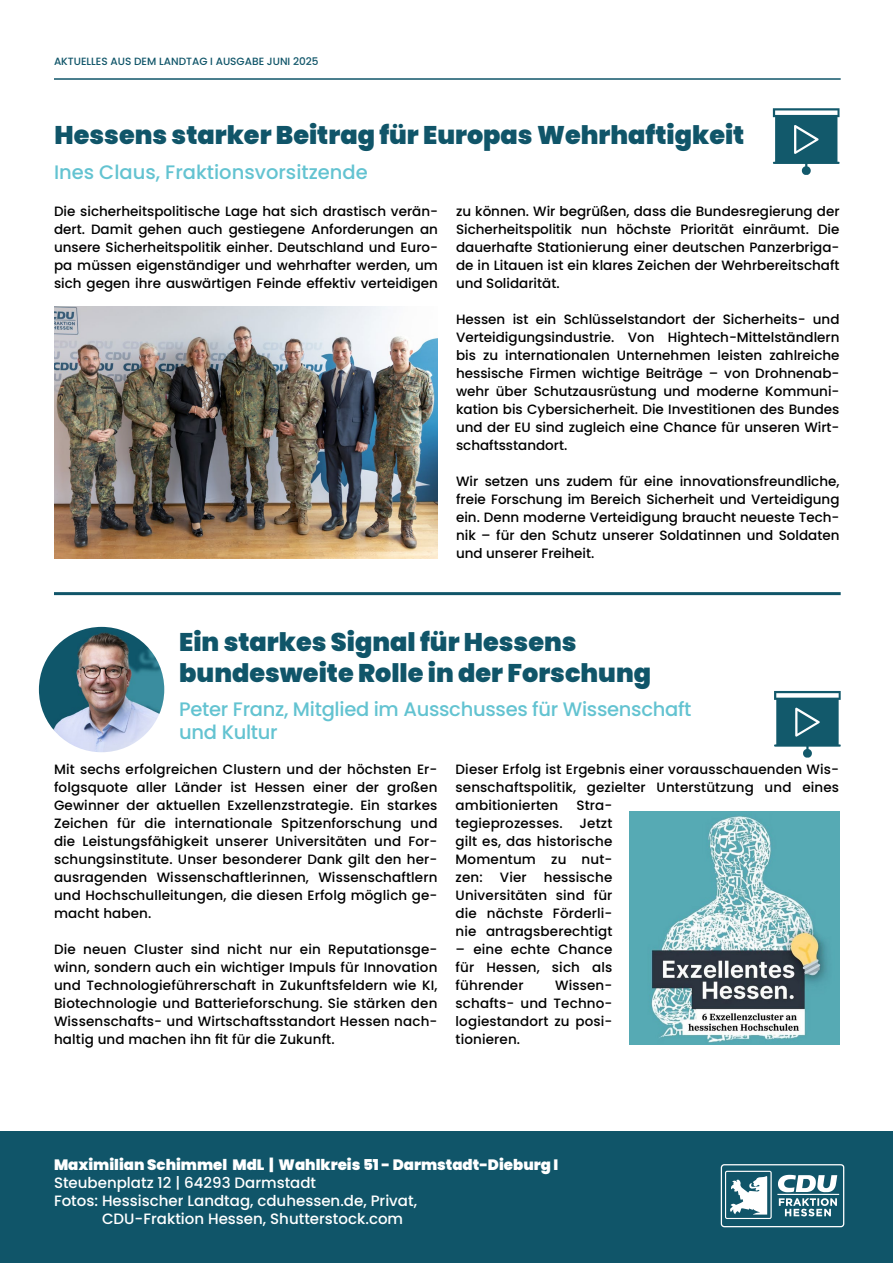
<style>
.page{position:relative;width:893px;height:1263px;background:#fff}
.page>*{position:absolute;margin:0;border:0;box-sizing:border-box;transform-origin:0 0}
.t1{font:900 25.5px/30.6px "Poppins";color:#105569}
.t2{font:500 19.5px/23.4px "Poppins";letter-spacing:-.015em;color:#63c3d1}
.t3{font:500 15px "Poppins";color:#fff}
.t4{font:900 15px "Poppins";color:#fff}
.t5{font:500 13.5px/18px "Poppins";letter-spacing:.01em;color:#000;text-align:justify}
.t6{font:500 10.5px "Poppins";color:#105569}
</style>
<div class="page">
<hr style="left:54px;top:78px;width:787px;height:2px;background:#105569">
<div style="left:0;top:1131px;width:893px;height:132px;background:#105569"></div>
<svg style="left:721px;top:1164px;width:123px;height:63px"></svg>
<hr style="left:54px;top:592px;width:787px;height:3px;background:#105569">
<img style="left:39px;top:627px;width:125px;height:125px;border-radius:63px">
<img style="left:629px;top:811px;width:210px;height:234px">
<svg style="left:774px;top:691px;width:67px;height:66px"></svg>
<svg style="left:773px;top:108px;width:66px;height:67px"></svg>
<img style="left:55px;top:306px;width:382px;height:252px">
<p class="t6" style="left:54px;top:55px;width:266px">AKTUELLES AUS DEM LANDTAG I AUSGABE JUNI 2025</p>
<h1 class="t1" style="left:55px;top:120px;width:691px">Hessens starker Beitrag für Europas Wehrhaftigkeit</h1>
<h2 class="t2" style="left:54px;top:161px;width:315px">Ines Claus, Fraktionsvorsitzende</h2>
<p class="t5" style="left:54px;top:202px;width:385px">Die sicherheitspolitische Lage hat sich drastisch verän&shy;dert. Damit gehen auch gestiegene Anforderungen an unsere Sicherheitspolitik einher. Deutschland und Euro&shy;pa müssen eigenständiger und wehrhafter werden, um sich gegen ihre auswärtigen Feinde effektiv verteidigen</p>
<p class="t5" style="left:456px;top:202px;width:385px">zu können. Wir begrüßen, dass die Bundesregierung der Sicherheitspolitik nun höchste Priorität einräumt. Die dauerhafte Stationierung einer deutschen Panzerbriga&shy;de in Litauen ist ein klares Zeichen der Wehrbereitschaft und Solidarität.</p>
<p class="t5" style="left:456px;top:310px;width:385px">Hessen ist ein Schlüsselstandort der Sicherheits- und Verteidigungsindustrie. Von Hightech-Mittelständlern bis zu internationalen Unternehmen leisten zahlreiche hessische Firmen wichtige Beiträge – von Drohnenab&shy;wehr über Schutzausrüstung und moderne Kommuni&shy;kation bis Cybersicherheit. Die Investitionen des Bundes und der EU sind zugleich eine Chance für unseren Wirt&shy;schaftsstandort.</p>
<p class="t5" style="left:456px;top:472px;width:385px">Wir setzen uns zudem für eine innovationsfreundliche, freie Forschung im Bereich Sicherheit und Verteidigung ein. Denn moderne Verteidigung braucht neueste Tech&shy;nik – für den Schutz unserer Soldatinnen und Soldaten und unserer Freiheit.</p>
<h1 class="t1" style="left:179px;top:627px;width:473px">Ein starkes Signal für Hessens bundesweite Rolle in der Forschung</h1>
<h2 class="t2" style="left:179px;top:697px;width:514px">Peter Franz, Mitglied im Ausschusses für Wissenschaft und Kultur</h2>
<p class="t5" style="left:54px;top:760px;width:385px">Mit sechs erfolgreichen Clustern und der höchsten Er&shy;folgsquote aller Länder ist Hessen einer der großen Gewinner der aktuellen Exzellenzstrategie. Ein starkes Zeichen für die internationale Spitzenforschung und die Leistungsfähigkeit unserer Universitäten und For&shy;schungsinstitute. Unser besonderer Dank gilt den her&shy;ausragenden Wissenschaftlerinnen, Wissenschaftlern und Hochschulleitungen, die diesen Erfolg möglich ge&shy;macht haben.</p>
<p class="t5" style="left:54px;top:940px;width:385px">Die neuen Cluster sind nicht nur ein Reputationsge&shy;winn, sondern auch ein wichtiger Impuls für Innovation und Technologieführerschaft in Zukunftsfeldern wie KI, Biotechnologie und Batterieforschung. Sie stärken den Wissenschafts- und Wirtschaftsstandort Hessen nach&shy;haltig und machen ihn fit für die Zukunft.</p>
<p class="t5" style="left:456px;top:760px;width:385px">Dieser Erfolg ist Ergebnis einer vorausschauenden Wis&shy;senschaftspolitik, gezielter Unterstützung und eines ambitionierten</p>
<p class="t5" style="left:456px;top:796px;width:158px;text-indent:121px">Stra&shy;tegieprozesses. Jetzt gilt es, das historische Momentum zu nut&shy;zen:</p>
<p class="t5" style="left:456px;top:868px;width:158px;text-indent:88px">hessische Universitäten sind für die nächste Förderli&shy;nie antragsberechtigt</p>
<p class="t5" style="left:456px;top:940px;width:158px">– eine echte Chance für Hessen, sich als führender</p>
<p class="t5" style="left:500px;top:868px;width:28px">Vier</p>
<p class="t5" style="left:456px;top:976px;width:158px;text-indent:100px">Wissen&shy;schafts- und Techno&shy;logiestandort zu posi&shy;tionieren.</p>
<p class="t4" style="left:54px;top:1156px;width:506px">Maximilian Schimmel MdL | Wahlkreis 51 - Darmstadt-Dieburg I</p>
<p class="t3" style="left:54px;top:1174px;width:264px">Steubenplatz 12 | 64293 Darmstadt</p>
<p class="t3" style="left:54px;top:1192px;width:365px">Fotos: Hessischer Landtag, cduhessen.de, Privat,</p>
<p class="t3" style="left:102px;top:1210px;width:303px">CDU-Fraktion Hessen, Shutterstock.com</p>
</div>
